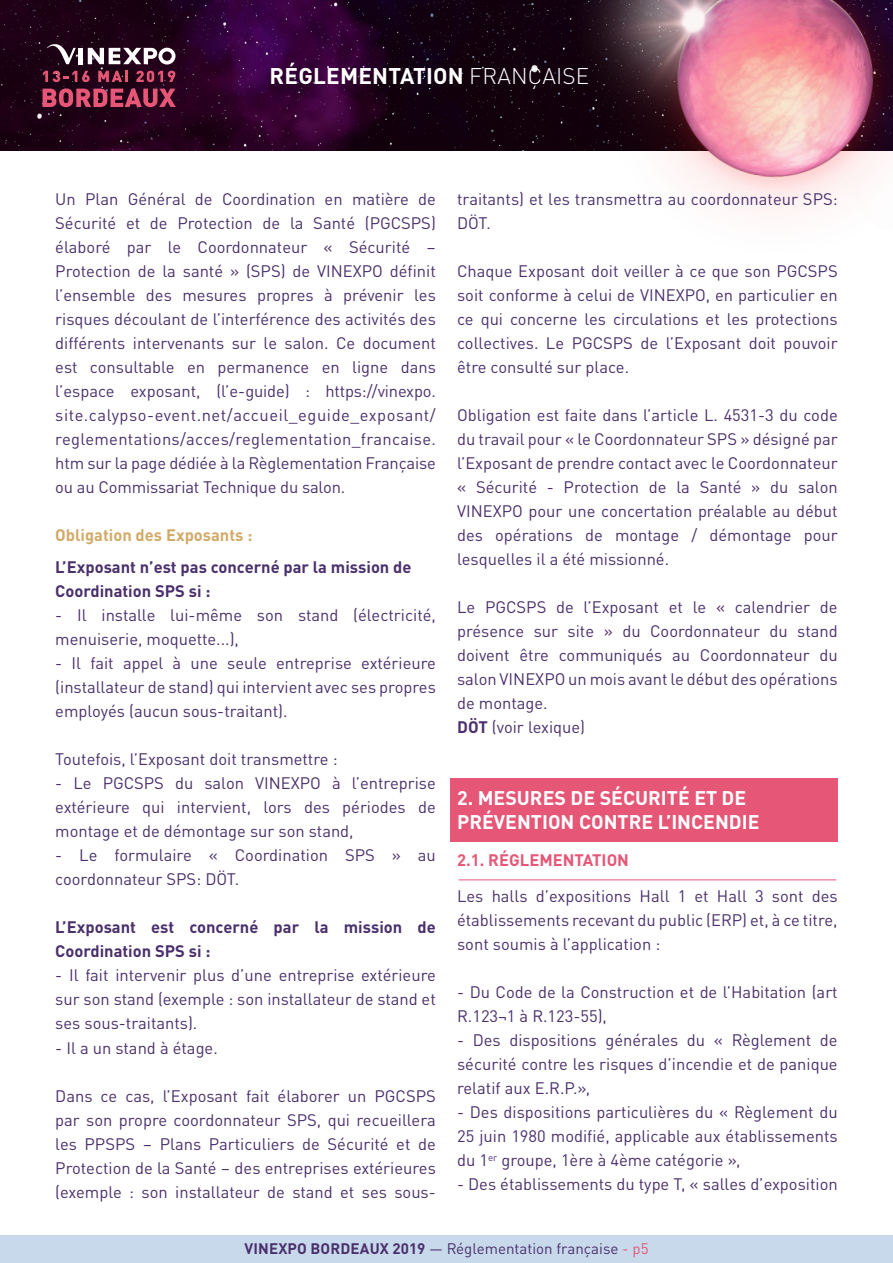
<style>
.page{position:relative;width:893px;height:1263px;background:#fff}
.page>*{position:absolute;margin:0;border:0;box-sizing:border-box;transform-origin:0 0}
.t1{font:700 22.5px "DINOT";letter-spacing:.01em;color:#fff}
.t2{font:700 19.5px/24px "DINOT";color:#fff}
.t3{font:16.5px/24px "DINOT";color:#4a306c;text-align:justify}
.t4{font:700 16.5px/24px "DINOT";color:#4a306c}
.t5{font:700 16.5px "DINOT";color:#d2aa68}
.t6{font:700 16.5px "DINOT";color:#e65777}
.t7{font:15.15px "DINOT";color:#4a306c}
.s1{font-weight:300}
.s2{font-weight:700}
.s3{color:#e65777}
</style>
<div class="page">
<div style="left:450px;top:778px;width:388px;height:63px;background:#e65777"></div>
<img style="left:0;top:0;width:516px;height:150px">
<img style="left:516px;top:0;width:377px;height:211px">
<hr style="left:79px;top:48px;width:4px;height:16px;background:#fff">
<svg style="left:88px;top:48px;width:88px;height:17px"></svg>
<svg style="left:47px;top:43px;width:29px;height:21px"></svg>
<svg style="left:43px;top:88px;width:133px;height:19px;background:#92324e"></svg>
<svg style="left:43px;top:71px;width:47px;height:11px"></svg>
<svg style="left:98px;top:71px;width:30px;height:11px"></svg>
<svg style="left:136px;top:71px;width:39px;height:11px"></svg>
<div style="left:0;top:1235px;width:893px;height:28px;background:#c8d9eb"></div>
<hr style="left:459px;top:879px;width:377px;height:1px;background:#e65777">
<h1 class="t1" style="left:270px;top:58px;width:321px">RÉGLEMENTATION <span class="s1">FRANÇAISE</span></h1>
<p class="t3" style="left:55px;top:185px;width:382px">Un Plan Général de Coordination en matière de Sécurité et de Protection de la Santé (PGCSPS) élaboré par le Coordonnateur « Sécurité – Protection de la santé » (SPS) de VINEXPO définit l’ensemble des mesures propres à prévenir les risques découlant de l’interférence des activités des différents intervenants sur le salon. Ce document est consultable en permanence en ligne dans l’espace exposant, (l’e-guide) : https://vinexpo. site.calypso-event.net/accueil_eguide_exposant/ reglementations/acces/reglementation_francaise. htm sur la page dédiée à la Règlementation Française ou au Commissariat Technique du salon.</p>
<p class="t5" style="left:55px;top:522px;width:199px">Obligation des Exposants :</p>
<p class="t4" style="left:55px;top:554px;width:358px">L’Exposant n’est pas concerné par la mission de<br>Coordination SPS si :</p>
<p class="t3" style="left:55px;top:602px;width:382px">- Il installe lui-même son stand (électricité, menuiserie, moquette...),</p>
<p class="t3" style="left:55px;top:650px;width:382px">- Il fait appel à une seule entreprise extérieure (installateur de stand) qui intervient avec ses propres employés (aucun sous-traitant).</p>
<p class="t3" style="left:55px;top:746px;width:284px">Toutefois, l’Exposant doit transmettre :</p>
<p class="t3" style="left:55px;top:770px;width:382px">- Le PGCSPS du salon VINEXPO à l’entreprise extérieure qui intervient, lors des périodes de montage et de démontage sur son stand,</p>
<p class="t3" style="left:55px;top:842px;width:382px">- Le formulaire « Coordination SPS » au coordonnateur SPS: DÖT.</p>
<p class="t4" style="left:55px;top:914px;width:382px">L’Exposant est concerné par la mission de<br>Coordination SPS si :</p>
<p class="t3" style="left:55px;top:962px;width:382px">- Il fait intervenir plus d’une entreprise extérieure sur son stand (exemple : son installateur de stand et ses sous-traitants).</p>
<p class="t3" style="left:55px;top:1034px;width:164px">- Il a un stand à étage.</p>
<p class="t3" style="left:55px;top:1082px;width:382px">Dans ce cas, l’Exposant fait élaborer un PGCSPS par son propre coordonnateur SPS, qui recueillera les PPSPS – Plans Particuliers de Sécurité et de Protection de la Santé – des entreprises extérieures (exemple : son installateur de stand et ses sous-</p>
<p class="t3" style="left:457px;top:186px;width:382px">traitants) et les transmettra au coordonnateur SPS:<br>DÖT.</p>
<p class="t3" style="left:457px;top:258px;width:382px">Chaque Exposant doit veiller à ce que son PGCSPS soit conforme à celui de VINEXPO, en particulier en ce qui concerne les circulations et les protections collectives. Le PGCSPS de l’Exposant doit pouvoir être consulté sur place.</p>
<p class="t3" style="left:457px;top:402px;width:382px">Obligation est faite dans l’article L. 4531-3 du code du travail pour « le Coordonnateur SPS » désigné par l’Exposant de prendre contact avec le Coordonnateur « Sécurité - Protection de la Santé » du salon VINEXPO pour une concertation préalable au début des opérations de montage / démontage pour lesquelles il a été missionné.</p>
<p class="t3" style="left:457px;top:594px;width:382px;text-align:left">Le PGCSPS de l’Exposant et le « calendrier de présence sur site » du Coordonnateur du stand doivent être communiqués au Coordonnateur du salon VINEXPO un mois avant le début des opérations de montage.<br><span class="s2">DÖT</span> (voir lexique)</p>
<p class="t2" style="left:457px;top:784px;width:304px">2. MESURES DE SÉCURITÉ ET DE<br>PRÉVENTION CONTRE L’INCENDIE</p>
<p class="t6" style="left:457px;top:847px;width:173px">2.1. RÉGLEMENTATION</p>
<p class="t3" style="left:457px;top:883px;width:382px">Les halls d’expositions Hall 1 et Hall 3 sont des établissements recevant du public (ERP) et, à ce titre, sont soumis à l’application :</p>
<p class="t3" style="left:457px;top:979px;width:382px">- Du Code de la Construction et de l’Habitation (art<br>R.123¬1 à R.123-55),</p>
<p class="t3" style="left:457px;top:1027px;width:382px">- Des dispositions générales du « Règlement de sécurité contre les risques d’incendie et de panique relatif aux E.R.P.»,</p>
<p class="t3" style="left:457px;top:1099px;width:382px">- Des dispositions particulières du « Règlement du 25 juin 1980 modifié, applicable aux établissements du 1<sup>er</sup> groupe, 1ère à 4ème catégorie »,</p>
<p class="t3" style="left:457px;top:1171px;width:382px">- Des établissements du type T, « salles d’exposition</p>
<p class="t7" style="left:244px;top:1236px;width:406px"><span class="s2">VINEXPO BORDEAUX 2019</span> — Réglementation française <span class="s3">- p5</span></p>
</div>
